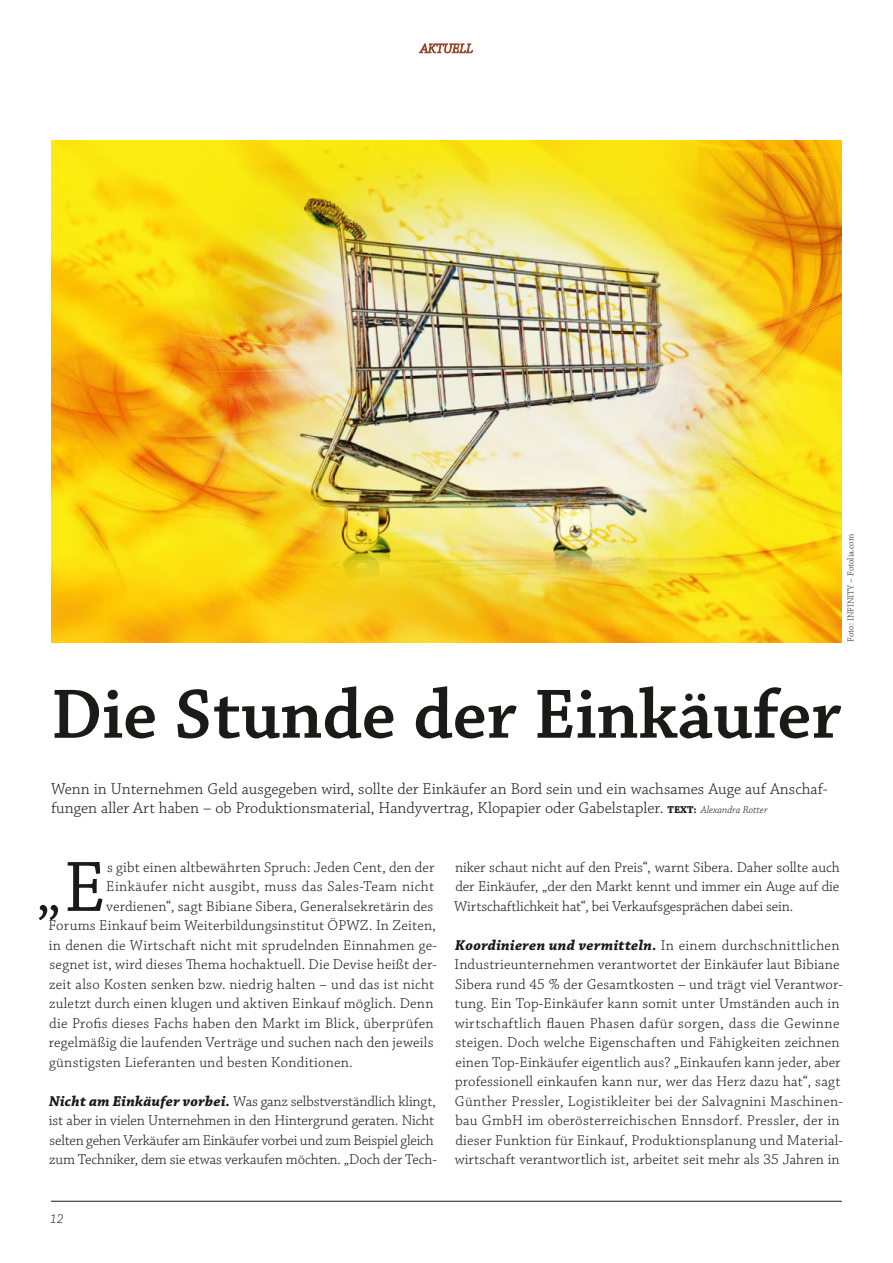
<style>
.page{position:relative;width:893px;height:1263px;background:#fff}
.page>*{position:absolute;margin:0;border:0;box-sizing:border-box;transform-origin:0 0}
.t1{font:300 75px "Chaparral Pro";color:#1a1a18}
.t2{font:600 73.5px "Chaparral Pro";letter-spacing:-.005em;color:#1a1a18}
.t3{font:300 16.5px/19.5px "Chaparral Pro";color:#1a1a18}
.t4{font:300 15px/19.5px "Chaparral Pro";letter-spacing:.015em;color:#1a1a18;text-align:justify}
.t5{font:300 15px/19.5px "Chaparral Pro";letter-spacing:-.01em;color:#1a1a18}
.t6{font:italic 300 13.5px "Chaparral Pro";color:#1a1a18}
.t7{font:300 9px "Chaparral Pro";color:#1a1a18}
.s1{font-weight:700;font-size:10.5px}
.s2{font-style:italic;font-size:10.5px}
.s3{font-weight:400}
.s4{font-weight:700;font-style:italic}
</style>
<div class="page">
<hr style="left:51px;top:1201px;width:791px;height:1px;background:#1a1a18">
<img style="left:51px;top:140px;width:791px;height:502px">
<svg style="left:419px;top:43px;width:54px;height:11px"></svg>
<p class="t7" style="left:846px;top:642px;width:109px;rotate:-90deg">Foto: INFINITY – Fotolia.com</p>
<h2 class="t2" style="left:51px;top:673px;width:792px">Die Stunde der Einkäufer</h2>
<p class="t3" style="left:51px;top:779px;width:778px">Wenn in Unternehmen Geld ausgegeben wird, sollte der Einkäufer an Bord sein und ein wachsames Auge auf Anschaf&shy;fungen aller Art haben – ob Produktionsmaterial, Handyvertrag, Klopapier oder Gabelstapler. <span class="s1">Text:</span> <span class="s2">Alexandra Rotter</span></p>
<h1 class="t1" style="left:35px;top:846px;width:72px">„<span class="s3">E</span></h1>
<p class="t4" style="left:107px;top:858px;width:329px">s gibt einen altbewährten Spruch: Jeden Cent, den der</p>
<p class="t4" style="left:106px;top:877px;width:330px">Einkäufer nicht ausgibt, muss das Sales-Team nicht</p>
<p class="t4" style="left:106px;top:897px;width:329px">verdienen“, sagt Bibiane Sibera, Generalsekretärin des</p>
<p class="t4" style="left:49px;top:916px;width:389px">Forums Einkauf beim Weiterbildungsinstitut ÖPWZ. In Zeiten,</p>
<p class="t4" style="left:49px;top:936px;width:389px">in denen die Wirtschaft nicht mit sprudelnden Einnahmen ge-</p>
<p class="t4" style="left:49px;top:955px;width:389px">segnet ist, wird dieses Thema hochaktuell. Die Devise heißt der-</p>
<p class="t4" style="left:49px;top:975px;width:387px">zeit also Kosten senken bzw. niedrig halten – und das ist nicht</p>
<p class="t4" style="left:49px;top:994px;width:386px">zuletzt durch einen klugen und aktiven Einkauf möglich. Denn</p>
<p class="t4" style="left:49px;top:1014px;width:386px">die Profis dieses Fachs haben den Markt im Blick, überprüfen</p>
<p class="t4" style="left:49px;top:1033px;width:386px">regelmäßig die laufenden Verträge und suchen nach den jeweils</p>
<p class="t4" style="left:49px;top:1053px;width:305px">günstigsten Lieferanten und besten Konditionen.</p>
<p class="t5" style="left:49px;top:1092px;width:389px"><span class="s4">Nicht am Einkäufer vorbei.</span> Was ganz selbstverständlich klingt, ist aber in vielen Unternehmen in den Hintergrund geraten. Nicht selten gehen Verkäufer am Einkäufer vorbei und zum Beispiel gleich zum Techniker, dem sie etwas verkaufen möchten. „Doch der Tech-</p>
<p class="t4" style="left:454px;top:858px;width:387px">niker schaut nicht auf den Preis“, warnt Sibera. Daher sollte auch der Einkäufer, „der den Markt kennt und immer ein Auge auf die Wirtschaftlichkeit hat“, bei Verkaufsgesprächen dabei sein.</p>
<p class="t4" style="left:455px;top:936px;width:390px;text-align:left"><span class="s4">Koordinieren und vermitteln.</span> In einem durchschnittlichen Industrieunternehmen verantwortet der Einkäufer laut Bibiane Sibera rund 45 % der Gesamtkosten – und trägt viel Verantwor&shy;tung. Ein Top-Einkäufer kann somit unter Umständen auch in wirtschaftlich flauen Phasen dafür sorgen, dass die Gewinne steigen. Doch welche Eigenschaften und Fähigkeiten zeichnen einen Top-Einkäufer eigentlich aus? „Einkaufen kann jeder, aber professionell einkaufen kann nur, wer das Herz dazu hat“, sagt Günther Pressler, Logistikleiter bei der Salvagnini Maschinen&shy;bau GmbH im oberösterreichischen Ennsdorf. Pressler, der in dieser Funktion für Einkauf, Produktionsplanung und Material&shy;wirtschaft verantwortlich ist, arbeitet seit mehr als 35 Jahren in</p>
<p class="t6" style="left:50px;top:1211px;width:15px">12</p>
</div>
